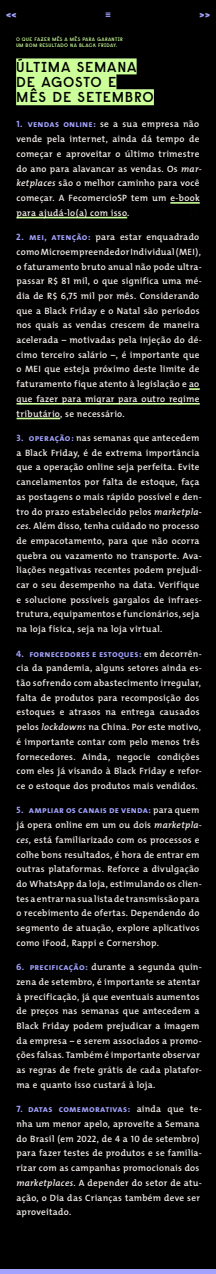
<style>
.page{position:relative;width:216px;height:1274px;background:#000}
.page>*{position:absolute;margin:0;border:0;box-sizing:border-box;transform-origin:0 0}
.t1{font:600 14.4px/15.4px "Raisonne";letter-spacing:.055em;color:#000}
.t2{font:600 9.2px/14.7px "The Mix";letter-spacing:.03em;color:#f5eeeb}
.t3{font:9.2px "The Mix Bold Caps";letter-spacing:.025em;color:#a3a3ff}
.t4{font:900 8px "Gotham";color:#a3a3ff}
.t5{font:600 5px/6.6px "Raisonne";letter-spacing:.06em;color:#cf9}
.s1{font-family:"The Mix Bold Caps";font-weight:400;color:#a3a3ff}
.s2{font-style:italic}
.s3{font-family:"The Mix Semi Bold Caps";font-weight:400}
.s4{font-family:"The Mix";font-weight:600;color:#f5eeeb}
</style>
<div class="page">
<div style="left:16px;top:58px;width:121px;height:16px;background:#cf9"></div>
<div style="left:16px;top:74px;width:100px;height:16px;background:#cf9"></div>
<div style="left:16px;top:89px;width:138px;height:16px;background:#cf9"></div>
<hr style="left:170px;top:202px;width:30px;height:2px;background:#cf9">
<hr style="left:16px;top:217px;width:111px;height:1px;background:#cf9">
<svg style="left:189px;top:388px;width:11px;height:2px"></svg>
<hr style="left:17px;top:403px;width:183px;height:2px;background:#cf9">
<hr style="left:17px;top:418px;width:43px;height:1px;background:#cf9">
<svg style="left:106px;top:13px;width:4px;height:4px"></svg>
<hr style="left:0;top:1270px;width:216px;height:4px;background:#a3a3ff">
<p class="t4" style="left:6px;top:10px;width:12px">&lt;&lt;</p>
<p class="t5" style="left:16px;top:35px;width:108px">O QUE FAZER MÊS A MÊS PARA GARANTIR<br>UM BOM RESULTADO NA BLACK FRIDAY.</p>
<h1 class="t1" style="left:16px;top:59px;width:139px">ÚLTIMA SEMANA<br>DE AGOSTO E<br>MÊS DE SETEMBRO</h1>
<p class="t2" style="left:16px;top:117px;width:187px"><span class="s1">1. vendas online:</span> se a sua empresa não vende pela internet, ainda dá tempo de começar e aproveitar o último trimestre do ano para alavancar as vendas. Os <span class="s2">mar&shy;ketplaces</span> são o melhor caminho para você começar. A FecomercioSP tem um e-book para ajudá-lo(a) com isso.</p>
<p class="t2" style="left:16px;top:229px;width:187px"><span class="s1">2. mei, atenção:</span> para estar enquadrado como Microempreendedor Individual (MEI), o faturamento bruto anual não pode ultra&shy;passar R$ <span class="s3">81</span> mil, o que significa uma mé&shy;dia de R$ <span class="s3">6</span>,<span class="s3">75</span> mil por mês. Considerando que a Black Friday e o Natal são períodos nos quais as vendas crescem de maneira acelerada – motivadas pela injeção do dé&shy;cimo terceiro salário –, é importante que o MEI que esteja próximo deste limite de faturamento fique atento à legislação e ao que fazer para migrar para outro regime tributário, se necessário.</p>
<p class="t2" style="left:16px;top:430px;width:187px"><span class="s1">3. operação:</span> nas semanas que antecedem a Black Friday, é de extrema importância que a operação online seja perfeita. Evite cancelamentos por falta de estoque, faça as postagens o mais rápido possível e den&shy;tro do prazo estabelecido pelos <span class="s2">marketpla&shy;ces</span>. Além disso, tenha cuidado no processo de empacotamento, para que não ocorra quebra ou vazamento no transporte. Ava&shy;liações negativas recentes podem prejudi&shy;car o seu desempenho na data. Verifique e solucione possíveis gargalos de infraes&shy;trutura, equipamentos e funcionários, seja na loja física, seja na loja virtual.</p>
<p class="t3" style="left:16px;top:646px;width:187px">4. fornecedores e estoques: <span class="s4">em decorrên-</span></p>
<p class="t2" style="left:16px;top:661px;width:187px">cia da pandemia, alguns setores ainda es&shy;tão sofrendo com abastecimento irregular, falta de produtos para recomposição dos estoques e atrasos na entrega causados pelos <span class="s2">lockdowns</span> na China. Por este motivo, é importante contar com pelo menos três fornecedores. Ainda, negocie condições com eles já visando à Black Friday e refor&shy;ce o estoque dos produtos mais vendidos.</p>
<p class="t3" style="left:17px;top:803px;width:184px">5. ampliar os canais de venda: <span class="s4">para quem</span></p>
<p class="t2" style="left:16px;top:817px;width:187px">já opera online em um ou dois <span class="s2">marketpla&shy;ces</span>, está familiarizado com os processos e colhe bons resultados, é hora de entrar em outras plataformas. Reforce a divulgação do WhatsApp da loja, estimulando os clien&shy;tes a entrar na sua lista de transmissão para o recebimento de ofertas. Dependendo do segmento de atuação, explore aplicativos como iFood, Rappi e Cornershop.</p>
<p class="t2" style="left:16px;top:960px;width:187px"><span class="s1">6. precificação:</span> durante a segunda quin&shy;zena de setembro, é importante se atentar à precificação, já que eventuais aumentos de preços nas semanas que antecedem a Black Friday podem prejudicar a imagem da empresa – e serem associados a promo&shy;ções falsas. Também é importante observar as regras de frete grátis de cada platafor&shy;ma e quanto isso custará à loja.</p>
<p class="t3" style="left:16px;top:1102px;width:187px">7. datas comemorativas: <span class="s4">ainda que te-</span></p>
<p class="t2" style="left:16px;top:1116px;width:187px">nha um menor apelo, aproveite a Semana do Brasil (em <span class="s3">2022</span>, de <span class="s3">4</span> a <span class="s3">10</span> de setembro) para fazer testes de produtos e se familia&shy;rizar com as campanhas promocionais dos <span class="s2">marketplaces</span>. A depender do setor de atu&shy;ação, o Dia das Crianças também deve ser aproveitado.</p>
</div>
